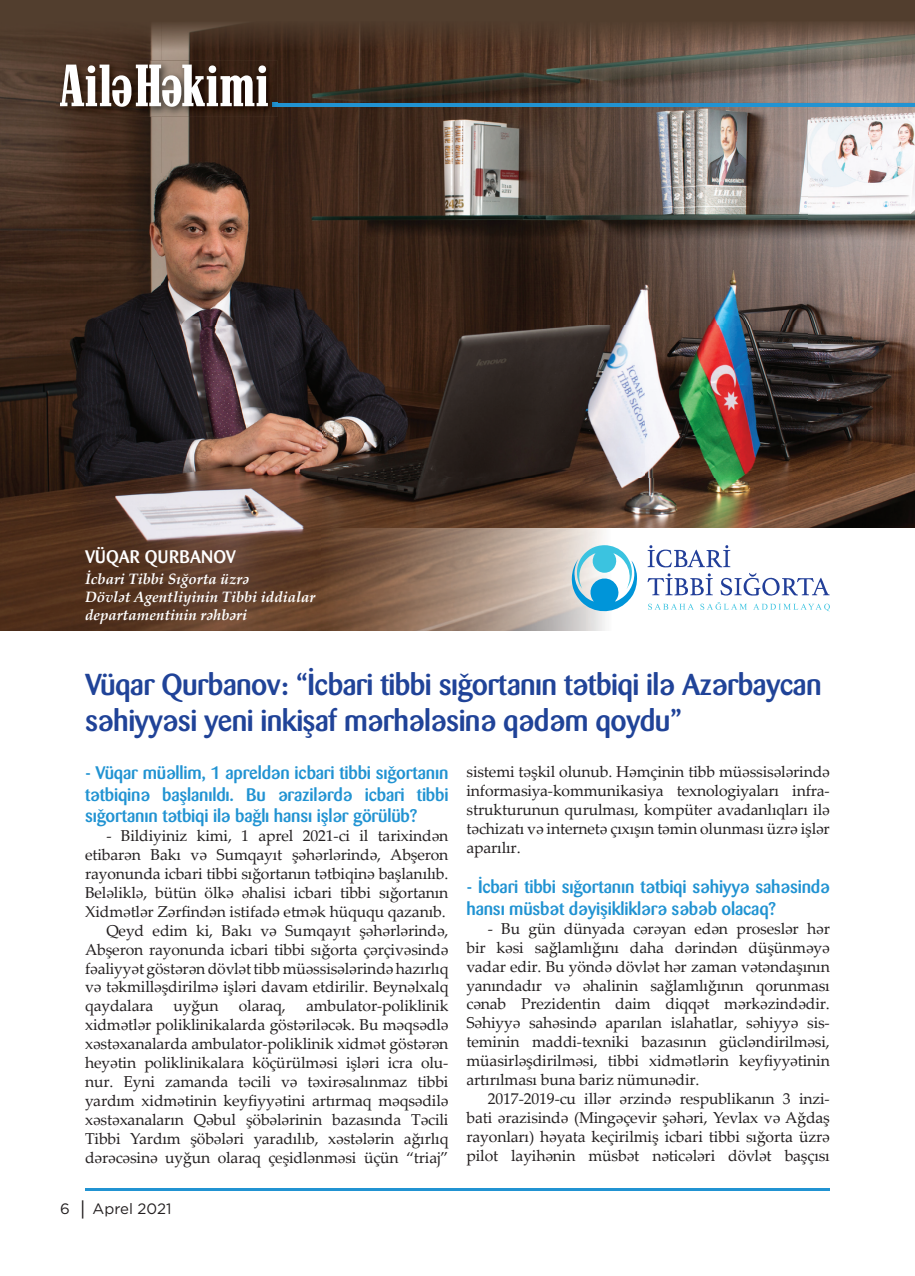
<style>
.page{position:relative;width:915px;height:1276px;background:#fff}
.page>*{position:absolute;margin:0;border:0;box-sizing:border-box;transform-origin:0 0}
.t1{font:500 30px/36px "Barmeno";letter-spacing:-.02em;color:#204398}
.t2{font:500 18px/21.6px "Barmeno";letter-spacing:-.01em;color:#2193d2;text-align:justify}
.t3{font:500 18px "Barmeno";color:#fff}
.t4{font:15.75px/18.9px "Palatino Linotype";letter-spacing:-.01em;color:#231f20;text-align:justify}
.t5{font:italic 700 15px/18px "Palatino Linotype";color:#fff}
.t6{font:15px "Gotham";color:#231f20}
.s1{font-family:"Arial"}
</style>
<div class="page">
<div style="left:0;top:0;width:914px;height:631px;background:#523e2e"></div>
<img style="left:0;top:23px;width:807px;height:455px">
<img style="left:807px;top:22px;width:107px;height:506px">
<img style="left:0;top:478px;width:322px;height:153px">
<img style="left:322px;top:478px;width:485px;height:50px">
<img style="left:321px;top:528px;width:593px;height:103px">
<hr style="left:272px;top:103px;width:642px;height:3px;background:#2193d2">
<hr style="left:85px;top:1188px;width:744px;height:3px;background:#2193d2">
<svg style="left:569px;top:545px;width:68px;height:70px"></svg>
<svg style="left:647px;top:544px;width:182px;height:52px"></svg>
<svg style="left:648px;top:602px;width:181px;height:9px"></svg>
<img style="left:56px;top:61px;width:221px;height:56px">
<svg style="left:60px;top:65px;width:217px;height:42px"></svg>
<p class="t3" style="left:85px;top:546px;width:152px">VÜQAR QURBANOV</p>
<p class="t5" style="left:85px;top:569px;width:231px">İcbari Tibbi Sığorta üzrə<br>Dövlət Agentliyinin Tibbi iddialar departamentinin rəhbəri</p>
<h1 class="t1" style="left:85px;top:667px;width:737px">Vüqar Qurbanov: “İcbari tibbi sığortanın tətbiqi ilə Azərbaycan səhiyyəsi yeni inkişaf mərhələsinə qədəm qoydu”</h1>
<p class="t2" style="left:85px;top:762px;width:365px">- Vüqar müəllim, 1 apreldən icbari tibbi sığortanın tətbiqinə başlanıldı. Bu ərazilərdə icbari tibbi sığortanın tətbiqi ilə bağlı hansı işlər görülüb?</p>
<p class="t4" style="left:106px;top:826px;width:343px">- Bildiyiniz kimi, 1 aprel 2021-ci il tarixindən</p>
<p class="t4" style="left:85px;top:844px;width:365px">etibarən Bakı və Sumqayıt şəhərlərində, Abşeron</p>
<p class="t4" style="left:85px;top:863px;width:365px">rayonunda icbari tibbi sığortanın tətbiqinə başlanılıb.</p>
<p class="t4" style="left:85px;top:882px;width:365px">Beləliklə, bütün ölkə əhalisi icbari tibbi sığortanın</p>
<p class="t4" style="left:85px;top:901px;width:362px">Xidmətlər Zərfindən istifadə etmək hüququ qazanıb.</p>
<p class="t4" style="left:106px;top:920px;width:343px">Qeyd edim ki, Bakı və Sumqayıt şəhərlərində,</p>
<p class="t4" style="left:85px;top:939px;width:365px">Abşeron rayonunda icbari tibbi sığorta çərçivəsində</p>
<p class="t4" style="left:85px;top:958px;width:365px">fəaliyyət göstərən dövlət tibb müəssisələrində hazırlıq</p>
<p class="t4" style="left:85px;top:977px;width:365px">və təkmilləşdirilmə işləri davam etdirilir. Beynəlxalq</p>
<p class="t4" style="left:85px;top:996px;width:70px">qaydalara</p>
<p class="t4" style="left:173px;top:996px;width:47px">uyğun</p>
<p class="t4" style="left:239px;top:996px;width:48px">olaraq,</p>
<p class="t4" style="left:85px;top:996px;width:365px;text-indent:221px">ambulator-poliklinik xidmətlər poliklinikalarda göstəriləcək. Bu məqsədlə xəstəxanalarda ambulator-poliklinik xidmət göstərən heyətin poliklinikalara köçürülməsi işləri icra olu&shy;nur. Eyni zamanda təcili və təxirəsalınmaz tibbi yardım xidmətinin keyfiyyətini artırmaq məqsədilə xəstəxanaların Qəbul şöbələrinin bazasında Təcili Tibbi Yardım şöbələri yaradılıb, xəstələrin ağırlıq dərəcəsinə uyğun olaraq çeşidlənməsi üçün “triaj”</p>
<p class="t6" style="left:60px;top:1199px;width:113px">6 <span class="s1">│</span> Aprel 2021</p>
<p class="t4" style="left:466px;top:761px;width:365px">sistemi təşkil olunub. Həmçinin tibb müəssisələrində informasiya-kommunikasiya texnologiyaları infra&shy;struk turunun qurulması, kompüter avadanlıqları ilə təchizatı və internetə çıxışın təmin olunması üzrə işlər aparılır.</p>
<p class="t2" style="left:466px;top:876px;width:365px">- İcbari tibbi sığortanın tətbiqi səhiyyə sahəsində hansı müsbət dəyişikliklərə səbəb olacaq?</p>
<p class="t4" style="left:466px;top:918px;width:365px;text-indent:21px">- Bu gün dünyada cərəyan edən proseslər hər bir kəsi sağlamlığını daha dərindən düşünməyə vadar edir. Bu yöndə dövlət hər zaman vətəndaşının yanındadır və əhalinin sağlamlığının qorunması cənab Prezidentin daim diqqət mərkəzindədir.<br>Səhiyyə sahəsində aparılan islahatlar, səhiyyə sis&shy;teminin maddi-texniki bazasının gücləndirilməsi, müasirləşdirilməsi, tibbi xidmətlərin keyfiyyətinin artırılması buna bariz nümunədir.</p>
<p class="t4" style="left:466px;top:1088px;width:365px;text-indent:21px">2017-2019-cu illər ərzində respublikanın 3 inzi&shy;bati ərazisində (Mingəçevir şəhəri, Yevlax və Ağdaş rayonları) həyata keçirilmiş icbari tibbi sığorta üzrə pilot layihənin müsbət nəticələri dövlət başçısı</p>
</div>
